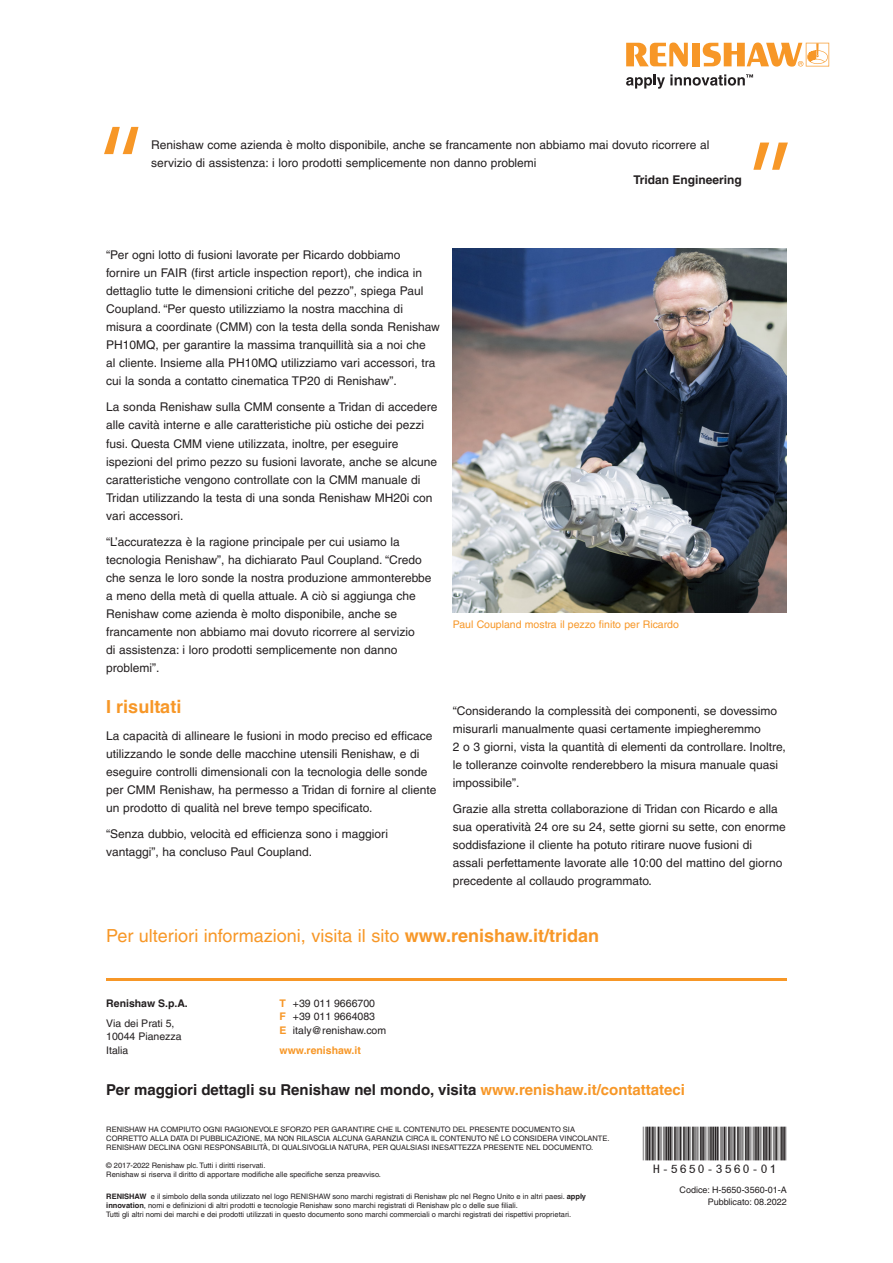
<style>
.page{position:relative;width:893px;height:1263px;background:#fff}
.page>*{position:absolute;margin:0;border:0;box-sizing:border-box;transform-origin:0 0}
.t1{font:48px "MBH16 B";color:#231f20}
.Call_to_action{font:18px "Helvetica LT Pro";color:#f79727}
.Main_body_heading_te{font:700 18px "Helvetica LT Pro";color:#f79727}
.t2{font:700 15px "Helvetica LT Pro";color:#231f20}
.Main_body_text_8pt{font:12px/18px "Helvetica LT Pro";color:#231f20}
.t3{font:700 12px "Helvetica LT Pro";color:#231f20}
.t4{font:10.5px "Helvetica LT Pro";color:#231f20}
.Caption_text_7pt{font:10.5px "Helvetica LT Pro";color:#f79727}
.t5{font:700 10.5px "Helvetica LT Pro";color:#f79727}
.t6{font:700 10.5px "Helvetica LT Pro";color:#231f20}
.t7{font:9px "Helvetica LT Pro";color:#231f20}
.t8{font:7.5px/9px "Helvetica LT Pro";color:#231f20}
.s1{font-weight:700}
.s2{color:#f79727}
</style>
<div class="page">
<svg style="left:626px;top:43px;width:62px;height:24px"></svg>
<div style="left:692px;top:43px;width:8px;height:23px;background:#f79727"></div>
<svg style="left:703px;top:43px;width:126px;height:24px"></svg>
<svg style="left:626px;top:74px;width:127px;height:15px"></svg>
<img style="left:453px;top:249px;width:334px;height:363px">
<hr style="left:106px;top:978px;width:681px;height:2px;background:#f79727">
<svg style="left:104px;top:127px;width:34px;height:27px"></svg>
<svg style="left:753px;top:143px;width:35px;height:27px"></svg>
<p class="Main_body_text_8pt" style="left:151px;top:136px;width:560px">Renishaw come azienda è molto disponibile, anche se francamente non abbiamo mai dovuto ricorrere al servizio di assistenza: i loro prodotti semplicemente non danno problemi</p>
<p class="t3" style="left:633px;top:173px;width:110px">Tridan Engineering</p>
<p class="Main_body_text_8pt" style="left:106px;top:246px;width:335px">“Per ogni lotto di fusioni lavorate per Ricardo dobbiamo<br>fornire un FAIR (first article inspection report), che indica in dettaglio tutte le dimensioni critiche del pezzo”, spiega Paul Coupland. “Per questo utilizziamo la nostra macchina di misura a coordinate (CMM) con la testa della sonda Renishaw PH10MQ, per garantire la massima tranquillità sia a noi che<br>al cliente. Insieme alla PH10MQ utilizziamo vari accessori, tra cui la sonda a contatto cinematica TP20 di Renishaw”.</p>
<p class="Main_body_text_8pt" style="left:106px;top:398px;width:333px">La sonda Renishaw sulla CMM consente a Tridan di accedere alle cavità interne e alle caratteristiche più ostiche dei pezzi fusi. Questa CMM viene utilizzata, inoltre, per eseguire ispezioni del primo pezzo su fusioni lavorate, anche se alcune caratteristiche vengono controllate con la CMM manuale di Tridan utilizzando la testa di una sonda Renishaw MH20i con vari accessori.</p>
<p class="Main_body_text_8pt" style="left:106px;top:533px;width:327px">“L’accuratezza è la ragione principale per cui usiamo la tecnologia Renishaw”, ha dichiarato Paul Coupland. “Credo che senza le loro sonde la nostra produzione ammonterebbe a meno della metà di quella attuale. A ciò si aggiunga che Renishaw come azienda è molto disponibile, anche se francamente non abbiamo mai dovuto ricorrere al servizio<br>di assistenza: i loro prodotti semplicemente non danno problemi”.</p>
<p class="Main_body_heading_te" style="left:106px;top:696px;width:77px">I risultati</p>
<p class="Main_body_text_8pt" style="left:106px;top:726px;width:332px">La capacità di allineare le fusioni in modo preciso ed efficace utilizzando le sonde delle macchine utensili Renishaw, e di eseguire controlli dimensionali con la tecnologia delle sonde per CMM Renishaw, ha permesso a Tridan di fornire al cliente un prodotto di qualità nel breve tempo specificato.</p>
<p class="Main_body_text_8pt" style="left:106px;top:825px;width:283px">“Senza dubbio, velocità ed efficienza sono i maggiori vantaggi”, ha concluso Paul Coupland.</p>
<p class="Caption_text_7pt" style="left:453px;top:619px;width:228px">Paul Coupland mostra il pezzo finito per Ricardo</p>
<p class="Main_body_text_8pt" style="left:453px;top:701px;width:335px">“Considerando la complessità dei componenti, se dovessimo misurarli manualmente quasi certamente impiegheremmo<br>2 o 3 giorni, vista la quantità di elementi da controllare. Inoltre, le tolleranze coinvolte renderebbero la misura manuale quasi impossibile”.</p>
<p class="Main_body_text_8pt" style="left:453px;top:800px;width:334px">Grazie alla stretta collaborazione di Tridan con Ricardo e alla sua operatività 24 ore su 24, sette giorni su sette, con enorme soddisfazione il cliente ha potuto ritirare nuove fusioni di assali perfettamente lavorate alle 10:00 del mattino del giorno precedente al collaudo programmato.</p>
<p class="Call_to_action" style="left:106px;top:925px;width:494px">Per ulteriori informazioni, visita il sito <span class="s1">www.renishaw.it/tridan</span></p>
<p class="t6" style="left:106px;top:997px;width:83px">Renishaw S.p.A.</p>
<p class="t4" style="left:106px;top:1017px;width:70px">Via dei Prati 5,</p>
<p class="t4" style="left:106px;top:1031px;width:77px">10044 Pianezza</p>
<p class="t4" style="left:106px;top:1044px;width:24px">Italia</p>
<p class="t5" style="left:280px;top:997px;width:8px">T</p>
<p class="t4" style="left:293px;top:997px;width:84px">+39 011 9666700</p>
<p class="t5" style="left:280px;top:1010px;width:8px">F</p>
<p class="t4" style="left:293px;top:1011px;width:84px">+39 011 9664083</p>
<p class="t5" style="left:280px;top:1024px;width:9px">E</p>
<p class="t4" style="left:293px;top:1024px;width:95px">italy@renishaw.com</p>
<p class="t5" style="left:280px;top:1044px;width:83px">www.renishaw.it</p>
<p class="t2" style="left:106px;top:1081px;width:580px">Per maggiori dettagli su Renishaw nel mondo, visita <span class="s2">www.renishaw.it/contattateci</span></p>
<p class="t8" style="left:106px;top:1125px;width:505px">RENISHAW HA COMPIUTO OGNI RAGIONEVOLE SFORZO PER GARANTIRE CHE IL CONTENUTO DEL PRESENTE DOCUMENTO SIA<br>CORRETTO ALLA DATA DI PUBBLICAZIONE, MA NON RILASCIA ALCUNA GARANZIA CIRCA IL CONTENUTO NÉ LO CONSIDERA VINCOLANTE.<br>RENISHAW DECLINA OGNI RESPONSABILITÀ, DI QUALSIVOGLIA NATURA, PER QUALSIASI INESATTEZZA PRESENTE NEL DOCUMENTO.</p>
<p class="t8" style="left:106px;top:1161px;width:276px">© 2017-2022 Renishaw plc. Tutti i diritti riservati.<br>Renishaw si riserva il diritto di apportare modifiche alle specifiche senza preavviso.</p>
<p class="t8" style="left:106px;top:1192px;width:481px"><span class="s1">RENISHAW</span> e il simbolo della sonda utilizzato nel logo RENISHAW sono marchi registrati di Renishaw plc nel Regno Unito e in altri paesi. <span class="s1">apply innovation</span>, nomi e definizioni di altri prodotti e tecnologie Renishaw sono marchi registrati di Renishaw plc o delle sue filiali.</p>
<p class="t8" style="left:106px;top:1210px;width:467px">Tutti gli altri nomi dei marchi e dei prodotti utilizzati in questo documento sono marchi commerciali o marchi registrati dei rispettivi proprietari.</p>
<p class="t1" style="left:643px;top:1128px;width:145px">*H-5650-3560-01*</p>
<p class="t7" style="left:680px;top:1184px;width:109px">Codice: H-5650-3560-01-A</p>
<p class="t7" style="left:708px;top:1196px;width:80px">Pubblicato: 08.2022</p>
</div>
